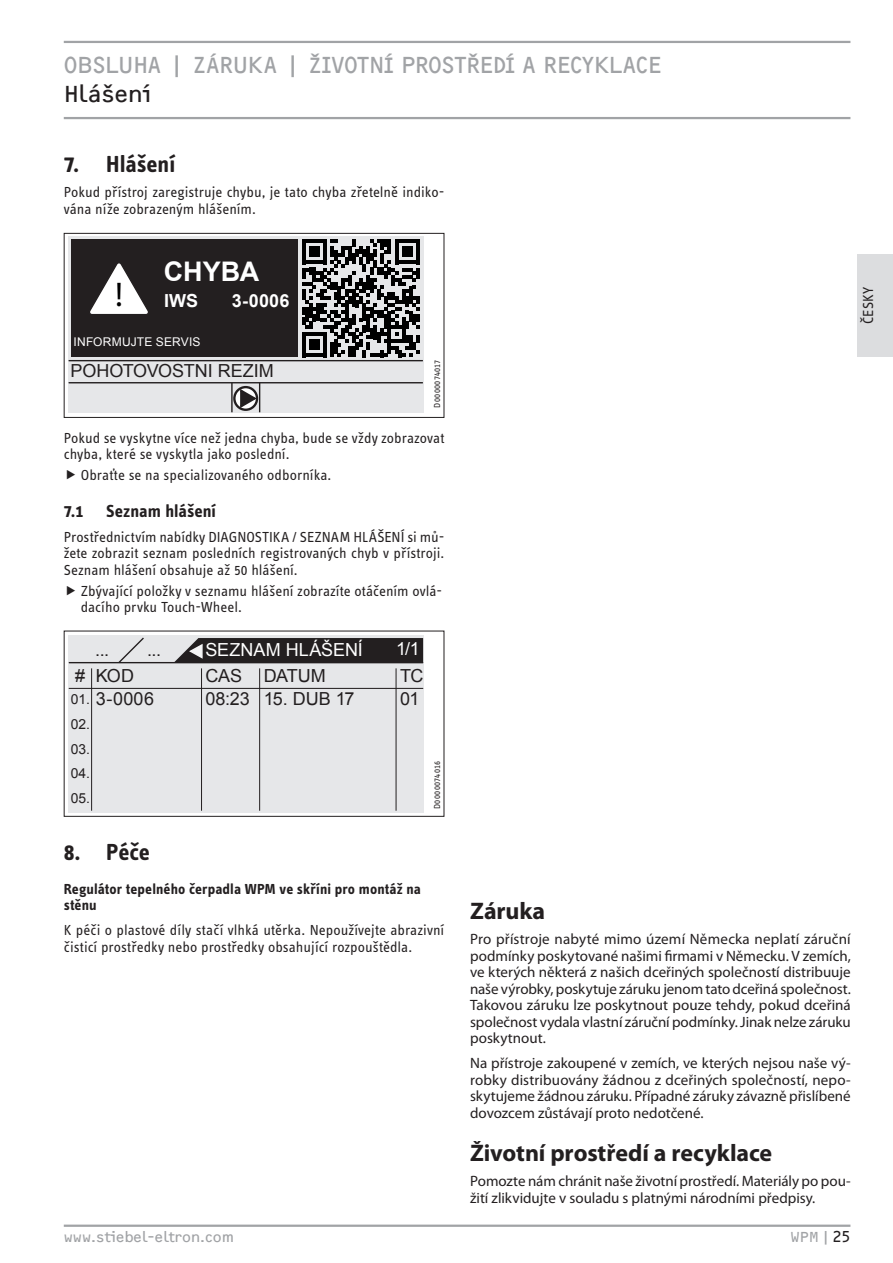
<style>
.page{position:relative;width:893px;height:1263px;background:#fff}
.page>*{position:absolute;margin:0;border:0;box-sizing:border-box;transform-origin:0 0}
.t1{font:34.35px "Myriad Pro";color:#000}
.t2{font:700 27px "Arial";letter-spacing:-.005em;color:#fff}
.t3{font:24px "F2 FOCR Bczyk Com";letter-spacing:-.015em;color:#a1a3a6}
.t4{font:700 24px "Myriad Pro";letter-spacing:-.005em;color:#231f20}
.t5{font:700 24px "STE Info Text";letter-spacing:-.005em;color:#231f20}
.t6{font:24px "F2 FOCR Bczyk Com";letter-spacing:-.01em;color:#231f20}
.t7{font:18px "Arial";letter-spacing:-.005em;color:#231f20}
.t8{font:700 18px "STE Info Text";color:#231f20}
.t9{font:18px "Arial";color:#fff}
.t10{font:700 18px "Arial";letter-spacing:.01em;color:#fff}
.t11{font:15px/16.5px "Myriad Pro";letter-spacing:-.005em;color:#231f20;text-align:justify}
.t12{font:15px/16.5px "STE Info Text";color:#231f20}
.t13{font:700 15px/16.5px "STE Info Text";letter-spacing:.005em;color:#231f20}
.t14{font:15px "F2 FOCR Bczyk Com";color:#a1a3a6}
.t15{font:13.8px/24.8px "Arial";color:#231f20;text-align:justify}
.t16{font:12px "Arial";letter-spacing:.015em;color:#fff}
.t17{font:9px "STE Info Text";letter-spacing:.04em;color:#231f20}
.s1{font-style:italic}
.s2{color:#231f20}
</style>
<div class="page">
<hr style="left:64px;top:1224px;width:786px;height:3px;background:#a1a3a6">
<div style="left:857px;top:254px;width:36px;height:102px;background:#dcdddf"></div>
<hr style="left:64px;top:41px;width:786px;height:2px;background:#a1a3a6">
<hr style="left:64px;top:117px;width:786px;height:2px;background:#a1a3a6">
<div style="left:68px;top:236px;width:355px;height:177px;background:#e6e7e9"></div>
<hr style="left:69px;top:382px;width:354px;height:1px;background:#231f20">
<hr style="left:69px;top:360px;width:354px;height:1px;background:#231f20">
<hr style="left:231px;top:383px;width:2px;height:29px;background:#231f20">
<div style="left:72px;top:239px;width:226px;height:118px;background:#231f20"></div>
<svg style="left:90px;top:263px;width:58px;height:51px"></svg>
<svg style="left:234px;top:387px;width:23px;height:23px"></svg>
<div style="left:233px;top:386px;width:25px;height:25px;border:2px solid #231f20;border-radius:50%"></div>
<svg style="left:238px;top:383px;width:22px;height:29px"></svg>
<svg style="left:302px;top:239px;width:118px;height:118px"></svg>
<div style="left:64px;top:233px;width:380px;height:185px;border:1px solid #231f20"></div>
<div style="left:68px;top:635px;width:355px;height:177px;background:#e6e7e9"></div>
<hr style="left:69px;top:662px;width:354px;height:1px;background:#231f20">
<hr style="left:69px;top:688px;width:354px;height:1px;background:#231f20">
<hr style="left:91px;top:668px;width:1px;height:143px;background:#231f20">
<hr style="left:201px;top:668px;width:1px;height:143px;background:#231f20">
<hr style="left:259px;top:668px;width:1px;height:143px;background:#231f20">
<hr style="left:396px;top:668px;width:1px;height:143px;background:#231f20">
<svg style="left:117px;top:637px;width:28px;height:27px"></svg>
<div style="left:64px;top:631px;width:380px;height:186px;border:1px solid #231f20"></div>
<svg style="left:174px;top:638px;width:249px;height:24px;background:#302c2d"></svg>
<h3 class="t3" style="left:64px;top:51px;width:28px">Obsluha</h3>
<h3 class="t3" style="left:169px;top:51px;width:494px">| ZÁRUKA | ŽIVOTNÍ PROSTŘEDÍ A RECYKLACE</h3>
<h3 class="t6" style="left:64px;top:80px;width:89px">Hlášení</h3>
<h3 class="t5" style="left:64px;top:150px;width:113px">7. Hlášení</h3>
<p class="t12" style="left:64px;top:184px;width:382px">Pokud přístroj zaregistruje chybu, je tato chyba zřetelně indiko&shy;vána níže zobrazeným hlášením.</p>
<h2 class="t2" style="left:164px;top:254px;width:97px">CHYBA</h2>
<p class="t10" style="left:164px;top:289px;width:36px">IWS</p>
<p class="t10" style="left:232px;top:289px;width:59px">3-0006</p>
<p class="t16" style="left:74px;top:334px;width:128px">INFORMUJTE SERVIS</p>
<h1 class="t1" style="left:115px;top:273px;width:9px">!</h1>
<p class="t7" style="left:70px;top:359px;width:205px">POHOTOVOSTNI REZIM</p>
<p class="t17" style="left:432px;top:408px;width:49px;rotate:-90deg">D0000074017</p>
<p class="t12" style="left:64px;top:429px;width:382px">Pokud se vyskytne více než jedna chyba, bude se vždy zobrazovat chyba, které se vyskytla jako poslední.</p>
<p class="t12" style="left:81px;top:467px;width:252px">Obraťte se na specializovaného odborníka.</p>
<p class="t8" style="left:64px;top:500px;width:21px">7.1</p>
<p class="t8" style="left:106px;top:500px;width:111px">Seznam hlášení</p>
<p class="t12" style="left:64px;top:529px;width:382px;text-align:justify">Prostřednictvím nabídky DIAGNOSTIKA / SEZNAM HLÁŠENÍ si mů&shy;žete zobrazit seznam posledních registrovaných chyb v přístroji.<br>Seznam hlášení obsahuje až 50 hlášení.</p>
<p class="t12" style="left:81px;top:582px;width:363px">Zbývající položky v seznamu hlášení zobrazíte otáčením ovlá&shy;dacího prvku Touch-Wheel.</p>
<p class="t7" style="left:95px;top:638px;width:15px">...</p>
<p class="t7" style="left:147px;top:638px;width:15px">...</p>
<p class="t9" style="left:205px;top:638px;width:159px">SEZNAM HLÁŠENÍ</p>
<p class="t9" style="left:396px;top:637px;width:25px">1/1</p>
<p class="t7" style="left:74px;top:664px;width:61px"><span class="s1">#</span> KOD</p>
<p class="t7" style="left:205px;top:664px;width:122px">CAS DATUM</p>
<p class="t7" style="left:400px;top:664px;width:25px">TC</p>
<p class="t7" style="left:96px;top:686px;width:60px">3-0006</p>
<p class="t7" style="left:205px;top:687px;width:151px">08:23 15. DUB 17</p>
<p class="t7" style="left:400px;top:687px;width:21px">01</p>
<p class="t15" style="left:71px;top:687px;width:21px">01.<br>02.<br>03.<br>04.<br>05.</p>
<p class="t17" style="left:432px;top:809px;width:50px;rotate:-90deg">D0000074016</p>
<p class="t12" style="left:860px;top:324px;width:39px;rotate:-90deg">ČESKY</p>
<h3 class="t5" style="left:64px;top:838px;width:88px">8. Péče</h3>
<p class="t13" style="left:64px;top:880px;width:359px">Regulátor tepelného čerpadla WPM ve skříni pro montáž na stěnu</p>
<p class="t12" style="left:64px;top:922px;width:382px">K péči o plastové díly stačí vlhká utěrka. Nepoužívejte abrazivní čisticí prostředky nebo prostředky obsahující rozpouštědla.</p>
<h3 class="t4" style="left:470px;top:895px;width:76px">Záruka</h3>
<p class="t11" style="left:470px;top:931px;width:382px">Pro přístroje nabyté mimo území Německa neplatí záruční podmínky poskytované našimi firmami v Německu. V zemích, ve kterých některá z našich dceřiných společností distribuuje naše výrobky, poskytuje záruku jenom tato dceřiná společnost.<br>Takovou záruku lze poskytnout pouze tehdy, pokud dceřiná společnost vydala vlastní záruční podmínky. Jinak nelze záruku poskytnout.</p>
<p class="t11" style="left:470px;top:1055px;width:382px">Na přístroje zakoupené v zemích, ve kterých nejsou naše vý&shy;robky distribuovány žádnou z dceřiných společností, nepo&shy;skytujeme žádnou záruku. Případné záruky závazně přislíbené dovozcem zůstávají proto nedotčené.</p>
<h3 class="t4" style="left:470px;top:1137px;width:304px">Životní prostředí a recyklace</h3>
<p class="t11" style="left:470px;top:1173px;width:382px">Pomozte nám chránit naše životní prostředí. Materiály po pou&shy;žití zlikvidujte v souladu s platnými národními předpisy.</p>
<p class="t14" style="left:64px;top:1228px;width:172px">www.stiebel-eltron.com</p>
<p class="t14" style="left:790px;top:1228px;width:62px">WPM|<span class="s2">25</span></p>
</div>
